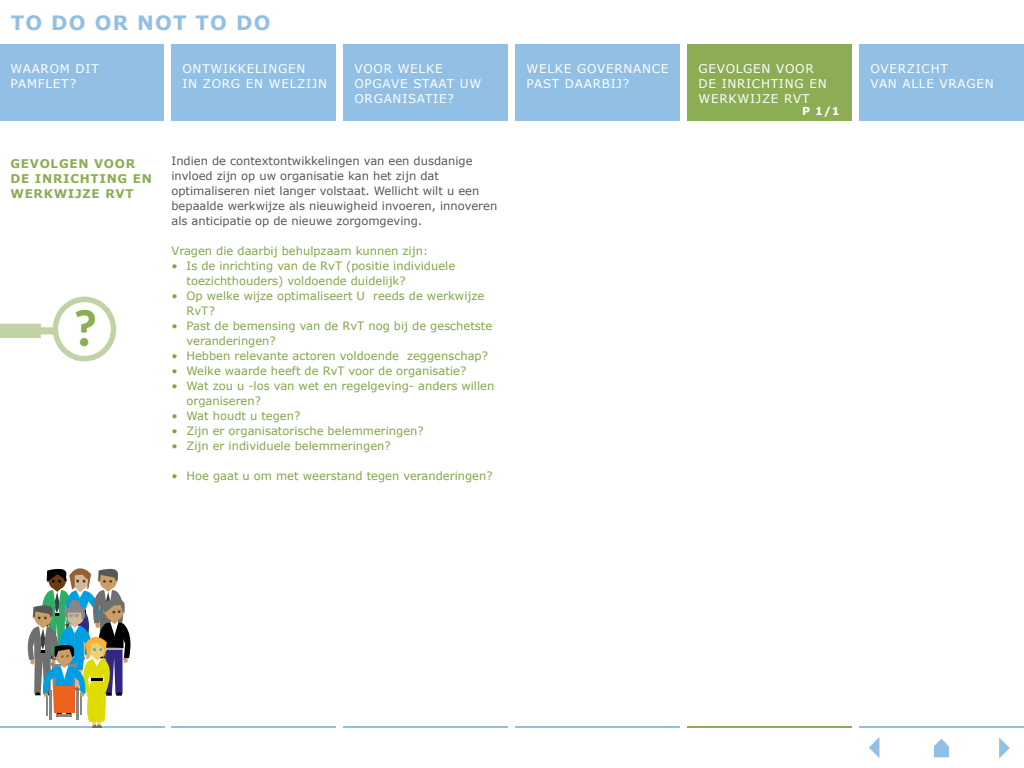
<style>
.page{position:relative;width:1024px;height:768px;background:#fff}
.page>*{position:absolute;margin:0;border:0;box-sizing:border-box;transform-origin:0 0}
.t1{font:700 50px "Office San";color:#8cad54}
.t2{font:700 19.7px "Verdana";letter-spacing:.06em;color:#92bfe4}
.t3{font:12px/15px "Verdana";letter-spacing:.06em;color:#fff}
.t4{font:700 12px/15px "Verdana";letter-spacing:.06em;color:#8cad54}
.t5{font:11.5px/15px "Verdana";color:#83a54a}
.t6{font:11.5px/15px "Verdana";color:#575756}
.t7{font:700 11px "Verdana";color:#fff}
</style>
<div class="page">
<svg style="left:869px;top:737px;width:10px;height:21px"></svg>
<svg style="left:999px;top:737px;width:11px;height:22px"></svg>
<svg style="left:934px;top:739px;width:15px;height:18px"></svg>
<hr style="left:0;top:726px;width:164px;height:2px;background:#92bfe4">
<hr style="left:172px;top:726px;width:164px;height:2px;background:#92bfe4">
<hr style="left:344px;top:726px;width:164px;height:2px;background:#92bfe4">
<hr style="left:516px;top:726px;width:164px;height:2px;background:#92bfe4">
<hr style="left:688px;top:726px;width:164px;height:2px;background:#8cad54">
<hr style="left:860px;top:726px;width:164px;height:2px;background:#92bfe4">
<svg style="left:0;top:297px;width:116px;height:64px"></svg>
<svg style="left:27px;top:568px;width:104px;height:160px"></svg>
<div style="left:171px;top:44px;width:165px;height:76px;background:#92bfe4"></div>
<div style="left:343px;top:44px;width:165px;height:76px;background:#92bfe4"></div>
<div style="left:515px;top:44px;width:165px;height:76px;background:#92bfe4"></div>
<div style="left:687px;top:44px;width:165px;height:76px;background:#8cad54"></div>
<div style="left:859px;top:44px;width:165px;height:76px;background:#92bfe4"></div>
<div style="left:0;top:44px;width:164px;height:76px;background:#92bfe4"></div>
<h2 class="t2" style="left:11px;top:10px;width:261px">TO DO OR NOT TO DO</h2>
<p class="t3" style="left:10px;top:62px;width:90px">WAAROM DIT<br>PAMFLET?</p>
<p class="t4" style="left:10px;top:156px;width:143px">GEVOLGEN VOOR<br>DE INRICHTING EN<br>WERKWIJZE RVT</p>
<h1 class="t1" style="left:73px;top:297px;width:26px">?</h1>
<p class="t3" style="left:182px;top:62px;width:146px">ONTWIKKELINGEN<br>IN ZORG EN WELZIJN</p>
<p class="t3" style="left:354px;top:62px;width:128px">VOOR WELKE<br>OPGAVE STAAT UW<br>ORGANISATIE?</p>
<p class="t3" style="left:526px;top:62px;width:144px">WELKE GOVERNANCE<br>PAST DAARBIJ?</p>
<p class="t3" style="left:698px;top:62px;width:130px">GEVOLGEN VOOR<br>DE INRICHTING EN<br>WERKWIJZE RVT</p>
<p class="t3" style="left:870px;top:62px;width:125px">OVERZICHT<br>VAN ALLE VRAGEN</p>
<p class="t6" style="left:172px;top:153px;width:327px">Indien de contextontwikkelingen van een dusdanige invloed zijn op uw organisatie kan het zijn dat optimaliseren niet langer volstaat. Wellicht wilt u een bepaalde werkwijze als nieuwigheid invoeren, innoveren als anticipatie op de nieuwe zorgomgeving.</p>
<p class="t5" style="left:172px;top:243px;width:258px">Vragen die daarbij behulpzaam kunnen zijn:</p>
<p class="t5" style="left:186px;top:258px;width:270px;text-indent:-15px">• Is de inrichting van de RvT (positie individuele toezichthouders) voldoende duidelijk?</p>
<p class="t5" style="left:186px;top:288px;width:299px;text-indent:-15px">• Op welke wijze optimaliseert U reeds de werkwijze<br>RvT?</p>
<p class="t5" style="left:186px;top:318px;width:307px;text-indent:-15px">• Past de bemensing van de RvT nog bij de geschetste veranderingen?</p>
<p class="t5" style="left:172px;top:348px;width:318px">• Hebben relevante actoren voldoende zeggenschap?</p>
<p class="t5" style="left:172px;top:363px;width:296px">• Welke waarde heeft de RvT voor de organisatie?</p>
<p class="t5" style="left:186px;top:378px;width:309px;text-indent:-15px">• Wat zou u -los van wet en regelgeving- anders willen organiseren?</p>
<p class="t5" style="left:172px;top:408px;width:130px">• Wat houdt u tegen?</p>
<p class="t5" style="left:172px;top:423px;width:254px">• Zijn er organisatorische belemmeringen?</p>
<p class="t5" style="left:172px;top:438px;width:221px">• Zijn er individuele belemmeringen?</p>
<p class="t5" style="left:172px;top:468px;width:323px">• Hoe gaat u om met weerstand tegen veranderingen?</p>
<p class="t7" style="left:802px;top:104px;width:39px">P 1/1</p>
</div>
